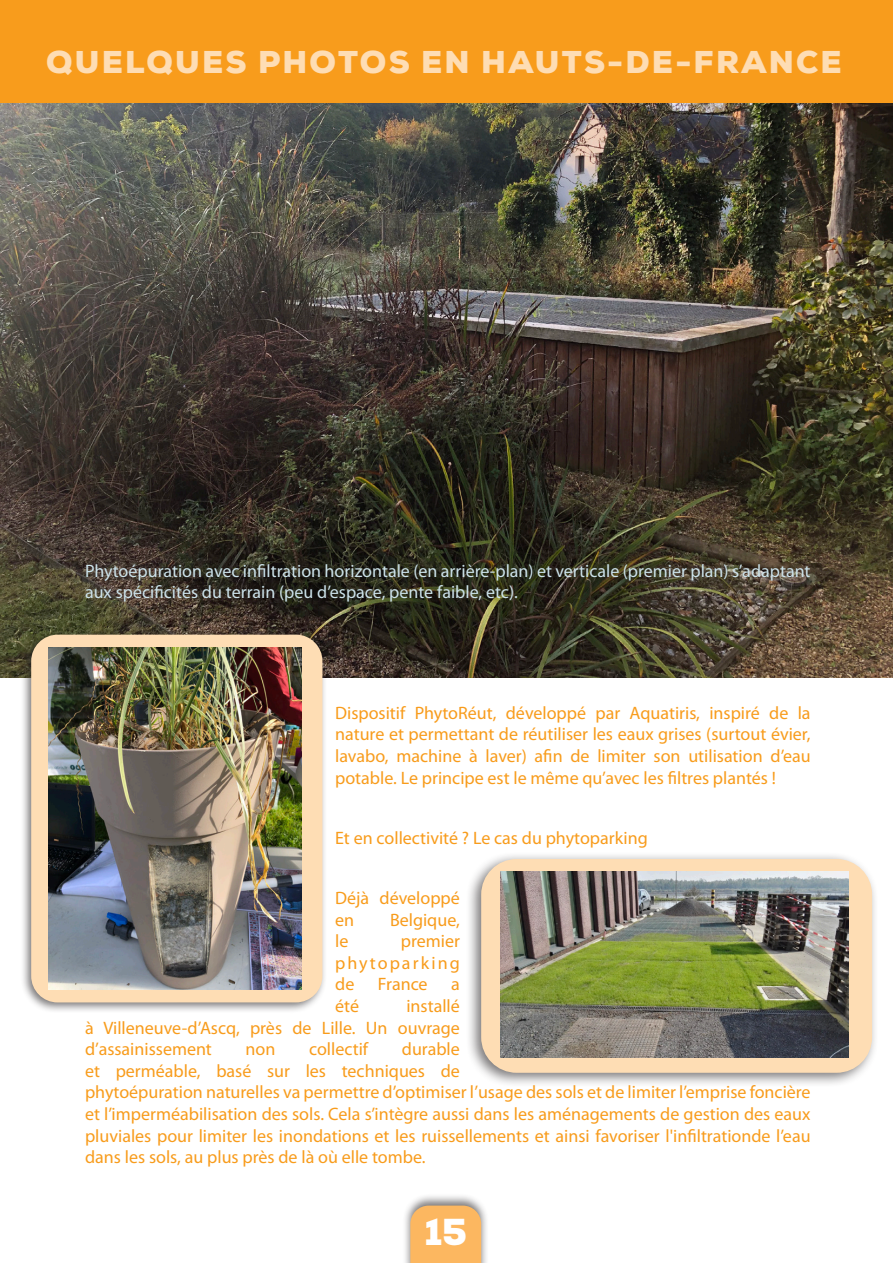
<style>
.page{position:relative;width:893px;height:1263px;background:#fff}
.page>*{position:absolute;margin:0;border:0;box-sizing:border-box;transform-origin:0 0}
.t1{font:900 37.5px "Nexa";color:#fff}
.t2{font:900 31.5px "Nexa";letter-spacing:.07em;color:#feddb4}
.t3{font:18px/21.6px "Myriad Pro";color:#f89c1c;text-align:justify}
.t4{font:18px/21px "Myriad Pro";color:#cce2ea}
</style>
<div class="page">
<img style="left:0;top:102px;width:893px;height:575px">
<div style="left:402px;top:1193px;width:87px;height:70px;background:#231f20;opacity:.6"></div>
<div style="left:410px;top:1205px;width:71px;height:58px;background:#fcb760"></div>
<div style="left:0;top:0;width:893px;height:102px;background:#f89c1c"></div>
<div style="left:20px;top:629px;width:308px;height:385px;background:#231f20;opacity:.6"></div>
<div style="left:31px;top:635px;width:291px;height:367px;background:#feddb4;border-radius:26px"></div>
<img style="left:49px;top:647px;width:253px;height:342px">
<div style="left:466px;top:852px;width:413px;height:236px;background:#231f20;opacity:.6"></div>
<div style="left:481px;top:859px;width:391px;height:214px;background:#feddb4;border-radius:36px"></div>
<img style="left:500px;top:871px;width:349px;height:186px">
<h2 class="t2" style="left:46px;top:42px;width:797px">QUELQUES PHOTOS EN HAUTS-DE-FRANCE</h2>
<p class="t4" style="left:85px;top:560px;width:727px">Phytoépuration avec infiltration horizontale (en arrière-plan) et verticale (premier plan) s’adaptant aux spécificités du terrain (peu d’espace, pente faible, etc).</p>
<p class="t3" style="left:335px;top:702px;width:477px">Dispositif PhytoRéut, développé par Aquatiris, inspiré de la nature et permettant de réutiliser les eaux grises (surtout évier, lavabo, machine à laver) afin de limiter son utilisation d’eau potable. Le principe est le même qu’avec les filtres plantés !</p>
<p class="t3" style="left:335px;top:827px;width:314px">Et en collectivité ? Le cas du phytoparking</p>
<p class="t3" style="left:335px;top:887px;width:126px">Déjà développé en</p>
<p class="t3" style="left:390px;top:908px;width:71px">Belgique,</p>
<p class="t3" style="left:335px;top:930px;width:15px">le</p>
<p class="t3" style="left:335px;top:930px;width:126px;text-indent:66px">premier phytoparking de</p>
<p class="t3" style="left:378px;top:973px;width:51px">France</p>
<p class="t3" style="left:451px;top:973px;width:10px">a</p>
<p class="t3" style="left:85px;top:995px;width:376px;text-indent:321px">installé à Villeneuve-d’Ascq, près de Lille. Un ouvrage d’assainissement</p>
<p class="t3" style="left:335px;top:995px;width:25px">été</p>
<p class="t3" style="left:246px;top:1038px;width:31px">non</p>
<p class="t3" style="left:309px;top:1038px;width:61px">collectif</p>
<p class="t3" style="left:85px;top:1038px;width:727px;text-align:left;text-indent:317px">durable<br>et perméable, basé sur les techniques de<br>phytoépuration naturelles va permettre d’optimiser l’usage des sols et de limiter l’emprise foncière et l’imperméabilisation des sols. Cela s’intègre aussi dans les aménagements de gestion des eaux pluviales pour limiter les inondations et les ruissellements et ainsi favoriser l'infiltrationde l’eau dans les sols, au plus près de là où elle tombe.</p>
<h1 class="t1" style="left:424px;top:1208px;width:44px">15</h1>
</div>
